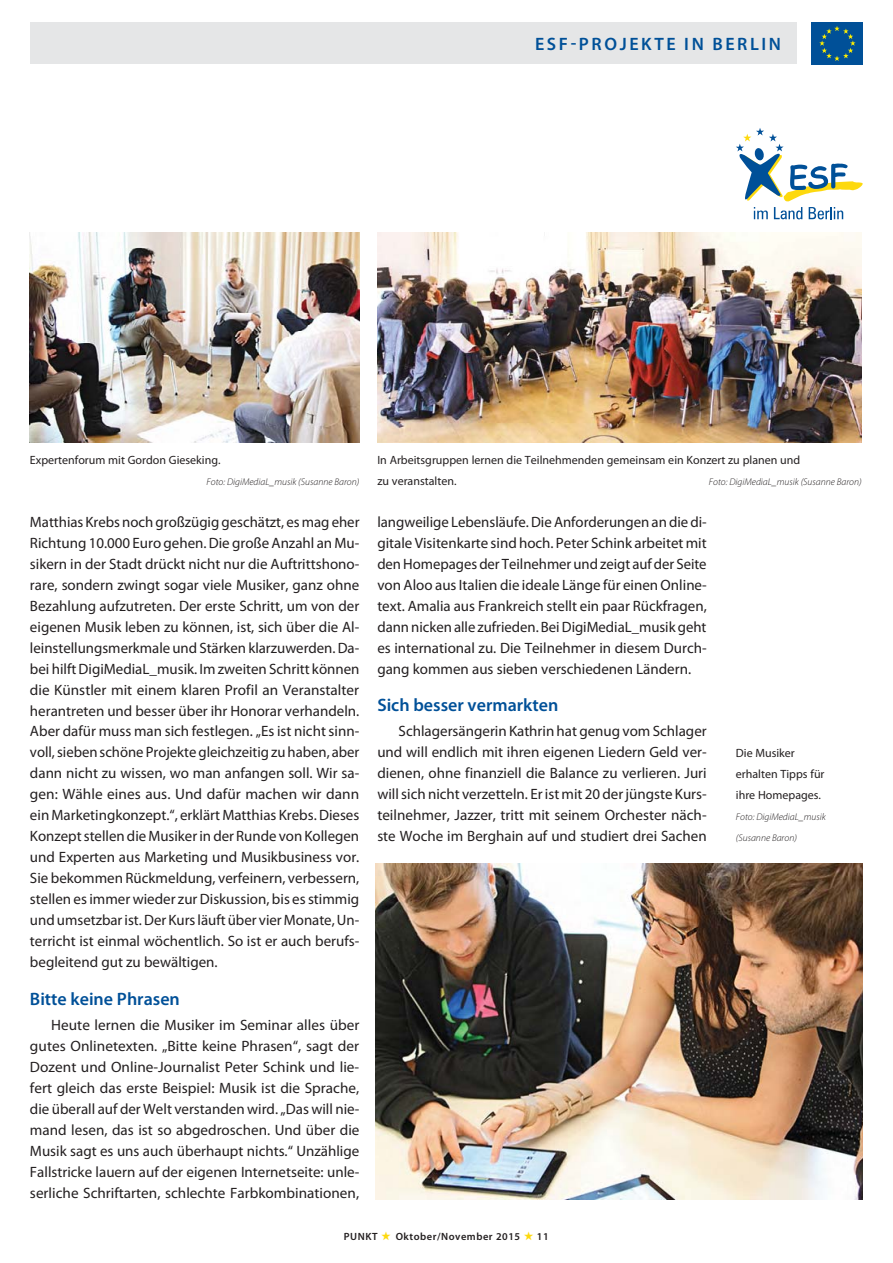
<style>
.page{position:relative;width:893px;height:1263px;background:#fff}
.page>*{position:absolute;margin:0;border:0;box-sizing:border-box;transform-origin:0 0}
.t1{font:600 18px "Myriad Pro";color:#005098}
.t2{font:600 18px "Myriad Pro";letter-spacing:.145em;color:#005098}
.t3{font:15px/21px "Myriad Pro";color:#231f20;text-align:justify}
.t4{font:12px/21px "Myriad Pro";color:#231f20}
.t5{font:600 10.5px "Myriad Pro";letter-spacing:.05em;color:#231f20}
.t6{font:italic 300 9.75px/21px "Myriad Pro";color:#231f20}
.s1{color:#fdd90e}
</style>
<div class="page">
<div style="left:30px;top:22px;width:766px;height:42px;background:#e5e6e7"></div>
<div style="left:812px;top:22px;width:51px;height:43px;background:#005098"></div>
<svg style="left:819px;top:26px;width:36px;height:35px"></svg>
<svg style="left:736px;top:128px;width:127px;height:91px"></svg>
<img style="left:30px;top:233px;width:330px;height:210px">
<img style="left:376px;top:864px;width:486px;height:335px">
<img style="left:377px;top:233px;width:485px;height:210px">
<p class="t2" style="left:535px;top:37px;width:247px">ESF-PROJEKTE IN BERLIN</p>
<p class="t4" style="left:30px;top:450px;width:192px">Expertenforum mit Gordon Gieseking.</p>
<p class="t6" style="left:207px;top:472px;width:154px">Foto: DigiMediaL_musik (Susanne Baron)</p>
<p class="t3" style="left:30px;top:512px;width:331px">Matthias Krebs noch großzügig geschätzt, es mag eher Richtung 10.000 Euro gehen. Die große Anzahl an Mu&shy;sikern in der Stadt drückt nicht nur die Auftrittshono&shy;rare, sondern zwingt sogar viele Musiker, ganz ohne Bezahlung aufzutreten. Der erste Schritt, um von der eigenen Musik leben zu können, ist, sich über die Al&shy;leinstellungsmerkmale und Stärken klarzuwerden. Da&shy;bei hilft DigiMediaL_musik. Im zweiten Schritt können die Künstler mit einem klaren Profil an Veranstalter herantreten und besser über ihr Honorar verhandeln.<br>Aber dafür muss man sich festlegen. „Es ist nicht sinn&shy;voll, sieben schöne Projekte gleichzeitig zu haben, aber dann nicht zu wissen, wo man anfangen soll. Wir sa&shy;gen: Wähle eines aus. Und dafür machen wir dann ein Marketingkonzept.“, erklärt Matthias Krebs. Dieses Konzept stellen die Musiker in der Runde von Kollegen und Experten aus Marketing und Musikbusiness vor.<br>Sie bekommen Rückmeldung, verfeinern, verbessern, stellen es immer wieder zur Diskussion, bis es stimmig und umsetzbar ist. Der Kurs läuft über vier Monate, Un&shy;terricht ist einmal wöchentlich. So ist er auch berufs&shy;begleitend gut zu bewältigen.</p>
<p class="t1" style="left:30px;top:992px;width:151px">Bitte keine Phrasen</p>
<p class="t3" style="left:30px;top:1016px;width:331px;text-indent:21px">Heute lernen die Musiker im Seminar alles über gutes Onlinetexten. „Bitte keine Phrasen“, sagt der Dozent und Online-Journalist Peter Schink und lie&shy;fert gleich das erste Beispiel: Musik ist die Sprache, die überall auf der Welt verstanden wird. „Das will nie&shy;mand lesen, das ist so abgedroschen. Und über die Musik sagt es uns auch überhaupt nichts.“ Unzählige Fallstricke lauern auf der eigenen Internetseite: unle&shy;serliche Schriftarten, schlechte Farbkombinationen,</p>
<p class="t4" style="left:377px;top:450px;width:424px">In Arbeitsgruppen lernen die Teilnehmenden gemeinsam ein Konzert zu planen und zu veranstalten.</p>
<p class="t6" style="left:709px;top:472px;width:154px">Foto: DigiMediaL_musik (Susanne Baron)</p>
<p class="t3" style="left:377px;top:512px;width:331px">langweilige Lebensläufe. Die Anforderungen an die di&shy;gitale Visitenkarte sind hoch. Peter Schink arbeitet mit den Homepages der Teilnehmer und zeigt auf der Seite von Aloo aus Italien die ideale Länge für einen Online&shy;text. Amalia aus Frankreich stellt ein paar Rückfragen, dann nicken alle zufrieden. Bei DigiMediaL_musik geht es international zu. Die Teilnehmer in diesem Durch&shy;gang kommen aus sieben verschiedenen Ländern.</p>
<p class="t1" style="left:377px;top:698px;width:182px">Sich besser vermarkten</p>
<p class="t3" style="left:377px;top:722px;width:331px;text-indent:21px">Schlagersängerin Kathrin hat genug vom Schlager und will endlich mit ihren eigenen Liedern Geld ver&shy;dienen, ohne finanziell die Balance zu verlieren. Juri will sich nicht verzetteln. Er ist mit 20 der jüngste Kurs&shy;teilnehmer, Jazzer, tritt mit seinem Orchester näch&shy;ste Woche im Berghain auf und studiert drei Sachen</p>
<p class="t4" style="left:736px;top:744px;width:90px">Die Musiker erhalten Tipps für ihre Homepages.</p>
<p class="t6" style="left:736px;top:807px;width:91px">Foto: DigiMediaL_musik (Susanne Baron)</p>
<p class="t5" style="left:344px;top:1233px;width:206px">PUNKT <span class="s1">★</span> Oktober/November 2015 <span class="s1">★</span> 11</p>
</div>
